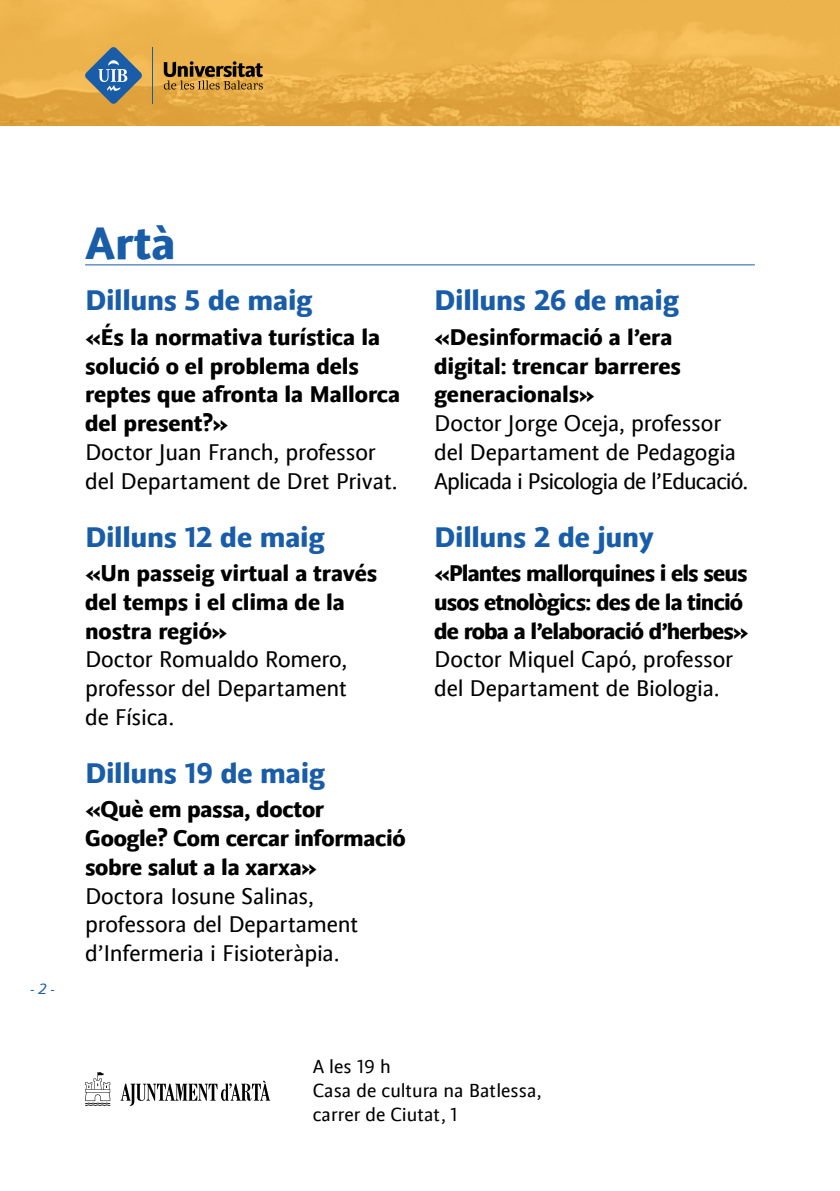
<style>
.page{position:relative;width:840px;height:1191px;background:#fff}
.page>*{position:absolute;margin:0;border:0;box-sizing:border-box;transform-origin:0 0}
.t1{font:700 48px "UI Bsans";color:#195da9}
.t2{font:700 30px "UI Bsans";letter-spacing:-.01em;color:#195da9}
.t3{font:24px/28.8px "UI Bsans";letter-spacing:-.01em;color:#000}
.t4{font:700 24px/28.8px "UI Bsans";letter-spacing:-.01em;color:#000}
.t5{font:700 24px/28.8px "UI Bsans";letter-spacing:-.035em;color:#000}
.t6{font:20px/24px "UI Bsans";color:#000}
.t7{font:italic 16px "UI Bsans";color:#195da9}
</style>
<div class="page">
<svg style="left:120px;top:1080px;width:150px;height:25px"></svg>
<svg style="left:85px;top:1072px;width:25px;height:33px"></svg>
<hr style="left:85px;top:264px;width:669px;height:1px;background:#195da9">
<img style="left:0;top:0;width:839px;height:126px">
<svg style="left:164px;top:61px;width:99px;height:29px;background:#9e7732"></svg>
<hr style="left:152px;top:47px;width:1px;height:57px;background:#195da9">
<svg style="left:85px;top:47px;width:57px;height:57px;background:#858c83"></svg>
<p class="t7" style="left:30px;top:979px;width:26px">- 2 -</p>
<h1 class="t1" style="left:85px;top:214px;width:92px">Artà</h1>
<p class="t2" style="left:85px;top:282px;width:229px">Dilluns 5 de maig</p>
<p class="t4" style="left:85px;top:322px;width:316px">«És la normativa turística la solució o el problema dels reptes que afronta la Mallorca del present?»</p>
<p class="t3" style="left:85px;top:438px;width:314px">Doctor Juan Franch, professor del Departament de Dret Privat.</p>
<p class="t2" style="left:85px;top:518px;width:241px">Dilluns 12 de maig</p>
<p class="t4" style="left:85px;top:558px;width:294px">«Un passeig virtual a través del temps i el clima de la nostra regió»</p>
<p class="t3" style="left:85px;top:645px;width:264px;text-align:justify">Doctor Romualdo Romero, professor del Departament de Física.</p>
<p class="t2" style="left:85px;top:755px;width:241px">Dilluns 19 de maig</p>
<p class="t4" style="left:85px;top:794px;width:322px">«Què em passa, doctor<br>Google? Com cercar informació sobre salut a la xarxa»</p>
<p class="t3" style="left:85px;top:881px;width:275px">Doctora Iosune Salinas, professora del Departament d’Infermeria i Fisioteràpia.</p>
<p class="t2" style="left:434px;top:282px;width:246px">Dilluns 26 de maig</p>
<p class="t4" style="left:434px;top:322px;width:248px">«Desinformació a l’era digital: trencar barreres generacionals»</p>
<p class="t3" style="left:434px;top:409px;width:315px">Doctor Jorge Oceja, professor del Departament de Pedagogia<br>Aplicada i Psicologia de l’Educació.</p>
<p class="t2" style="left:434px;top:518px;width:221px">Dilluns 2 de juny</p>
<p class="t5" style="left:434px;top:558px;width:316px">«Plantes mallorquines i els seus usos etnològics: des de la tinció de roba a l’elaboració d’herbes»</p>
<p class="t3" style="left:434px;top:645px;width:300px">Doctor Miquel Capó, professor del Departament de Biologia.</p>
<p class="t6" style="left:312px;top:1054px;width:230px">A les 19 h<br>Casa de cultura na Batlessa, carrer de Ciutat, 1</p>
</div>
